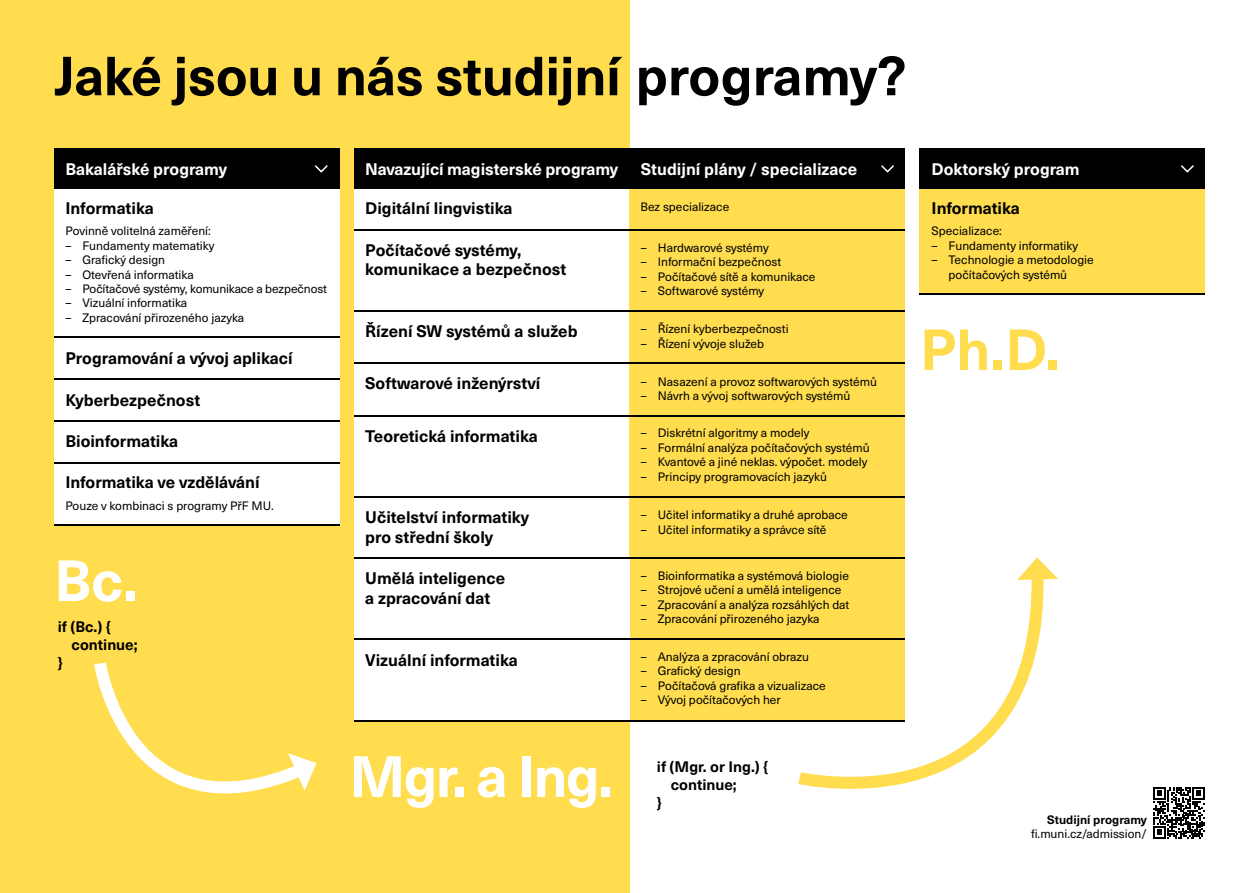
<style>
.page{position:relative;width:1259px;height:893px;background:#fff}
.page>*{position:absolute;margin:0;border:0;box-sizing:border-box;transform-origin:0 0}
.t1{font:700 57px "Neue Haas Unica Pro";letter-spacing:-.03em;color:#fff}
.t2{font:700 57px "Neue Haas Unica Pro";color:#ffdd4f}
.t3{font:700 54px "Neue Haas Unica Pro";letter-spacing:-.01em;color:#000}
.t4{font:700 16.5px/19.8px "Neue Haas Unica Pro";color:#000}
.t5{font:700 16.5px "Neue Haas Unica Pro";color:#fff}
.t6{font:700 15px "Neue Haas Unica Pro";color:#000}
.t7{font:12px/14.4px "Neue Haas Unica Pro";color:#000}
.t8{font:700 12px "Neue Haas Unica Pro";color:#000}
</style>
<div class="page">
<div style="left:0;top:0;width:629px;height:893px;background:#ffdd4f"></div>
<svg style="left:94px;top:662px;width:223px;height:132px"></svg>
<svg style="left:288px;top:753px;width:28px;height:38px"></svg>
<svg style="left:787px;top:580px;width:257px;height:209px"></svg>
<svg style="left:1017px;top:557px;width:41px;height:23px"></svg>
<div style="left:354px;top:189px;width:275px;height:40px;background:#fff"></div>
<div style="left:354px;top:311px;width:275px;height:51px;background:#fff"></div>
<div style="left:354px;top:364px;width:275px;height:51px;background:#fff"></div>
<div style="left:354px;top:417px;width:275px;height:79px;background:#fff"></div>
<div style="left:354px;top:498px;width:275px;height:59px;background:#fff"></div>
<div style="left:629px;top:498px;width:276px;height:59px;background:#ffdd4f"></div>
<div style="left:354px;top:230px;width:275px;height:80px;background:#fff"></div>
<div style="left:629px;top:189px;width:276px;height:40px;background:#ffdd4f"></div>
<div style="left:629px;top:311px;width:276px;height:51px;background:#ffdd4f"></div>
<div style="left:629px;top:364px;width:276px;height:51px;background:#ffdd4f"></div>
<div style="left:629px;top:230px;width:276px;height:80px;background:#ffdd4f"></div>
<div style="left:629px;top:417px;width:276px;height:79px;background:#ffdd4f"></div>
<div style="left:629px;top:559px;width:276px;height:80px;background:#ffdd4f"></div>
<div style="left:629px;top:640px;width:276px;height:80px;background:#ffdd4f"></div>
<div style="left:354px;top:640px;width:275px;height:80px;background:#fff"></div>
<div style="left:354px;top:559px;width:275px;height:80px;background:#fff"></div>
<div style="left:920px;top:189px;width:285px;height:104px;background:#ffdd4f"></div>
<div style="left:354px;top:149px;width:275px;height:40px;background:#000"></div>
<div style="left:628px;top:149px;width:277px;height:40px;background:#000"></div>
<div style="left:54px;top:149px;width:285px;height:40px;background:#000"></div>
<hr style="left:920px;top:293px;width:285px;height:1px;background:#000">
<hr style="left:354px;top:229px;width:275px;height:1px;background:#000">
<hr style="left:629px;top:229px;width:276px;height:1px;background:#000">
<hr style="left:354px;top:310px;width:275px;height:1px;background:#000">
<hr style="left:629px;top:310px;width:276px;height:1px;background:#000">
<hr style="left:354px;top:362px;width:275px;height:2px;background:#000">
<hr style="left:629px;top:362px;width:276px;height:2px;background:#000">
<hr style="left:354px;top:415px;width:275px;height:2px;background:#000">
<hr style="left:629px;top:415px;width:276px;height:2px;background:#000">
<hr style="left:354px;top:496px;width:275px;height:2px;background:#000">
<hr style="left:354px;top:557px;width:275px;height:2px;background:#000">
<hr style="left:629px;top:496px;width:276px;height:2px;background:#000">
<hr style="left:629px;top:557px;width:276px;height:2px;background:#000">
<hr style="left:354px;top:639px;width:275px;height:1px;background:#000">
<hr style="left:629px;top:639px;width:276px;height:1px;background:#000">
<hr style="left:354px;top:720px;width:275px;height:1px;background:#000">
<hr style="left:629px;top:720px;width:276px;height:1px;background:#000">
<div style="left:54px;top:380px;width:285px;height:41px;background:#fff"></div>
<hr style="left:54px;top:421px;width:285px;height:1px;background:#000">
<div style="left:54px;top:338px;width:285px;height:41px;background:#fff"></div>
<hr style="left:54px;top:379px;width:285px;height:1px;background:#000">
<div style="left:920px;top:149px;width:285px;height:40px;background:#000"></div>
<div style="left:54px;top:464px;width:285px;height:60px;background:#fff"></div>
<hr style="left:54px;top:524px;width:285px;height:1px;background:#000">
<svg style="left:1153px;top:787px;width:52px;height:52px"></svg>
<div style="left:54px;top:189px;width:285px;height:148px;background:#fff"></div>
<hr style="left:54px;top:337px;width:285px;height:1px;background:#000">
<div style="left:54px;top:422px;width:285px;height:40px;background:#fff"></div>
<hr style="left:54px;top:462px;width:285px;height:2px;background:#000">
<svg style="left:314px;top:165px;width:14px;height:8px"></svg>
<svg style="left:881px;top:165px;width:13px;height:8px"></svg>
<svg style="left:1181px;top:165px;width:13px;height:8px"></svg>
<h2 class="t3" style="left:54px;top:43px;width:854px">Jaké jsou u nás studijní programy?</h2>
<h3 class="t5" style="left:65px;top:159px;width:163px">Bakalářské programy</h3>
<h3 class="t5" style="left:365px;top:159px;width:254px">Navazující magisterské programy</h3>
<h3 class="t5" style="left:641px;top:159px;width:218px">Studijní plány / specializace</h3>
<h3 class="t5" style="left:931px;top:159px;width:150px">Doktorský program</h3>
<h3 class="t4" style="left:65px;top:198px;width:90px">Informatika</h3>
<p class="t7" style="left:65px;top:224px;width:147px">Povinně volitelná zaměření:</p>
<p class="t7" style="left:65px;top:239px;width:151px">– Fundamenty matematiky</p>
<p class="t7" style="left:65px;top:253px;width:101px">– Grafický design</p>
<p class="t7" style="left:65px;top:267px;width:130px">– Otevřená informatika</p>
<p class="t7" style="left:65px;top:282px;width:263px">– Počítačové systémy, komunikace a bezpečnost</p>
<p class="t7" style="left:65px;top:296px;width:123px">– Vizuální informatika</p>
<p class="t7" style="left:65px;top:311px;width:180px">– Zpracování přirozeného jazyka</p>
<h3 class="t4" style="left:65px;top:348px;width:229px">Programování a vývoj aplikací</h3>
<h3 class="t4" style="left:65px;top:390px;width:136px">Kyberbezpečnost</h3>
<h3 class="t4" style="left:65px;top:432px;width:114px">Bioinformatika</h3>
<h3 class="t4" style="left:65px;top:473px;width:196px">Informatika ve vzdělávání</h3>
<p class="t7" style="left:65px;top:498px;width:210px">Pouze v kombinaci s programy PřF MU.</p>
<h1 class="t1" style="left:54px;top:546px;width:85px">Bc.</h1>
<p class="t6" style="left:58px;top:618px;width:55px">if (Bc.) {</p>
<p class="t6" style="left:72px;top:636px;width:68px">continue;</p>
<p class="t6" style="left:58px;top:654px;width:7px">}</p>
<h3 class="t4" style="left:365px;top:199px;width:149px">Digitální lingvistika</h3>
<p class="t7" style="left:640px;top:199px;width:90px">Bez specializace</p>
<h3 class="t4" style="left:365px;top:240px;width:203px">Počítačové systémy, komunikace a bezpečnost</h3>
<p class="t7" style="left:641px;top:241px;width:129px">– Hardwarové systémy</p>
<p class="t7" style="left:641px;top:255px;width:142px">– Informační bezpečnost</p>
<p class="t7" style="left:641px;top:269px;width:176px">– Počítačové sítě a komunikace</p>
<p class="t7" style="left:641px;top:284px;width:125px">– Softwarové systémy</p>
<h3 class="t4" style="left:365px;top:321px;width:214px">Řízení SW systémů a služeb</h3>
<h3 class="t4" style="left:365px;top:374px;width:177px">Softwarové inženýrství</h3>
<p class="t7" style="left:641px;top:322px;width:149px">– Řízení kyberbezpečnosti</p>
<p class="t7" style="left:641px;top:336px;width:125px">– Řízení vývoje služeb</p>
<p class="t7" style="left:641px;top:374px;width:238px">– Nasazení a provoz softwarových systémů</p>
<p class="t7" style="left:641px;top:389px;width:211px">– Návrh a vývoj softwarových systémů</p>
<h3 class="t4" style="left:365px;top:426px;width:174px">Teoretická informatika</h3>
<p class="t7" style="left:641px;top:426px;width:170px">– Diskrétní algoritmy a modely</p>
<p class="t7" style="left:641px;top:440px;width:230px">– Formální analýza počítačových systémů</p>
<p class="t7" style="left:641px;top:455px;width:228px">– Kvantové a jiné neklas. výpočet. modely</p>
<p class="t7" style="left:641px;top:469px;width:188px">– Principy programovacích jazyků</p>
<h3 class="t4" style="left:365px;top:507px;width:165px">Učitelství informatiky pro střední školy</h3>
<p class="t7" style="left:641px;top:508px;width:208px">– Učitel informatiky a druhé aprobace</p>
<p class="t7" style="left:641px;top:522px;width:187px">– Učitel informatiky a správce sítě</p>
<h3 class="t4" style="left:365px;top:568px;width:141px">Umělá inteligence a zpracování dat</h3>
<p class="t7" style="left:641px;top:569px;width:210px">– Bioinformatika a systémová biologie</p>
<p class="t7" style="left:641px;top:583px;width:202px">– Strojové učení a umělá inteligence</p>
<p class="t7" style="left:641px;top:597px;width:210px">– Zpracování a analýza rozsáhlých dat</p>
<p class="t7" style="left:641px;top:612px;width:180px">– Zpracování přirozeného jazyka</p>
<h3 class="t4" style="left:365px;top:650px;width:154px">Vizuální informatika</h3>
<p class="t7" style="left:641px;top:649px;width:170px">– Analýza a zpracování obrazu</p>
<p class="t7" style="left:641px;top:664px;width:101px">– Grafický design</p>
<p class="t7" style="left:641px;top:678px;width:186px">– Počítačová grafika a vizualizace</p>
<p class="t7" style="left:641px;top:693px;width:142px">– Vývoj počítačových her</p>
<h1 class="t1" style="left:349px;top:742px;width:265px">Mgr. a Ing.</h1>
<p class="t6" style="left:657px;top:757px;width:113px">if (Mgr. or Ing.) {</p>
<p class="t6" style="left:671px;top:775px;width:68px">continue;</p>
<p class="t6" style="left:657px;top:793px;width:7px">}</p>
<h3 class="t4" style="left:931px;top:198px;width:90px">Informatika</h3>
<p class="t7" style="left:931px;top:224px;width:72px">Specializace:</p>
<p class="t7" style="left:931px;top:239px;width:148px">– Fundamenty informatiky</p>
<p class="t7" style="left:948px;top:253px;width:147px;text-indent:-17px">– Technologie a metodologie počítačových systémů</p>
<h1 class="t2" style="left:920px;top:315px;width:142px">Ph.D.</h1>
<p class="t8" style="left:1047px;top:812px;width:101px">Studijní programy</p>
<p class="t7" style="left:1031px;top:827px;width:117px">fi.muni.cz/admission/</p>
</div>
